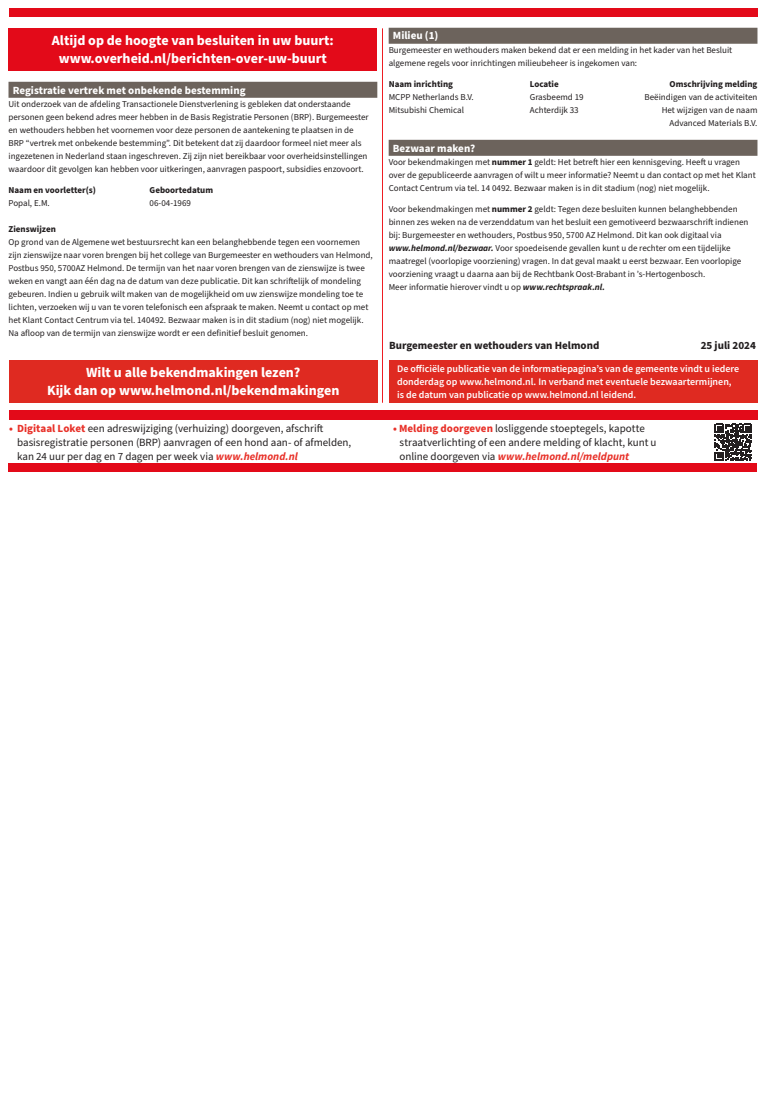
<style>
.page{position:relative;width:766px;height:1109px;background:#fff}
.page>*{position:absolute;margin:0;border:0;box-sizing:border-box;transform-origin:0 0}
.t1{font:700 14px/18px "Source Sans Pro";color:#fff;text-align:center}
.t2{font:11px "Source Sans Pro";letter-spacing:-.005em;color:#231f20}
.titelbalk_bekendmaking_warm_grey{font:700 11px "Source Sans Pro";color:#fff}
.platte_tekst_bekendmaking{font:700 11px "Source Sans Pro";color:#231f20}
.t3{font:italic 700 11px "Source Sans Pro";color:#e83129}
.t4{font:600 10px/13px "Source Sans Pro";color:#fff}
.platte_tekst_bekendmaking-2{font:9px/13px "Source Sans Pro";color:#231f20}
.platte_tekst_bekendmaking-3{font:700 9px "Source Sans Pro";color:#231f20}
.tussenkop_bekendmaking{font:700 9px "Source Sans Pro";color:#231f20}
.s1{font-weight:700}
.s2{font-weight:700;font-style:italic}
.s3{font-weight:700;color:#e83129}
.s4{font-family:"Source Sans Pro Bold Italic 2";color:#e83129}
.s5{font-weight:400;font-style:normal;color:#231f20}
</style>
<div class="page">
<div style="left:8px;top:463px;width:749px;height:9px;background:#e30a19"></div>
<div style="left:9px;top:9px;width:748px;height:8px;background:#e30a19"></div>
<div style="left:9px;top:410px;width:748px;height:10px;background:#e30a19"></div>
<div style="left:9px;top:82px;width:368px;height:16px;background:#6c635c"></div>
<div style="left:388px;top:28px;width:369px;height:16px;background:#6c635c"></div>
<div style="left:388px;top:140px;width:369px;height:16px;background:#6c635c"></div>
<hr style="left:382px;top:28px;width:1px;height:375px;background:#ee1d23">
<svg style="left:714px;top:424px;width:37px;height:37px"></svg>
<div style="left:9px;top:360px;width:368px;height:43px;background:#df2a21"></div>
<div style="left:388px;top:360px;width:369px;height:43px;background:#df2a21"></div>
<div style="left:9px;top:28px;width:368px;height:43px;background:#e30a19"></div>
<h1 class="t1" style="left:52px;top:31px;width:283px">Altijd op de hoogte van besluiten in uw buurt: www.overheid.nl/berichten-over-uw-buurt</h1>
<p class="titelbalk_bekendmaking_warm_grey" style="left:13px;top:82px;width:234px">Registratie vertrek met onbekende bestemming</p>
<p class="platte_tekst_bekendmaking-2" style="left:9px;top:97px;width:361px">Uit onderzoek van de afdeling Transactionele Dienstverlening is gebleken dat onderstaande personen geen bekend adres meer hebben in de Basis Registratie Personen (BRP). Burgemeester en wethouders hebben het voornemen voor deze personen de aantekening te plaatsen in de BRP “vertrek met onbekende bestemming”. Dit betekent dat zij daardoor formeel niet meer als ingezetenen in Nederland staan ingeschreven. Zij zijn niet bereikbaar voor overheidsinstellingen waardoor dit gevolgen kan hebben voor uitkeringen, aanvragen paspoort, subsidies enzovoort.</p>
<p class="platte_tekst_bekendmaking-3" style="left:9px;top:183px;width:89px">Naam en voorletter(s)</p>
<p class="platte_tekst_bekendmaking-3" style="left:150px;top:183px;width:65px">Geboortedatum</p>
<p class="platte_tekst_bekendmaking-2" style="left:9px;top:196px;width:43px">Popal, E.M.</p>
<p class="platte_tekst_bekendmaking-2" style="left:150px;top:196px;width:43px">06-04-1969</p>
<p class="platte_tekst_bekendmaking-3" style="left:9px;top:222px;width:49px">Zienswijzen</p>
<p class="platte_tekst_bekendmaking-2" style="left:9px;top:235px;width:366px">Op grond van de Algemene wet bestuursrecht kan een belanghebbende tegen een voornemen zijn zienswijze naar voren brengen bij het college van Burgemeester en wethouders van Helmond, Postbus 950, 5700AZ Helmond. De termijn van het naar voren brengen van de zienswijze is twee weken en vangt aan één dag na de datum van deze publicatie. Dit kan schriftelijk of mondeling gebeuren. Indien u gebruik wilt maken van de mogelijkheid om uw zienswijze mondeling toe te lichten, verzoeken wij u van te voren telefonisch een afspraak te maken. Neemt u contact op met het Klant Contact Centrum via tel. 140492. Bezwaar maken is in dit stadium (nog) niet mogelijk.</p>
<p class="platte_tekst_bekendmaking-2" style="left:9px;top:326px;width:301px">Na afloop van de termijn van zienswijze wordt er een definitief besluit genomen.</p>
<p class="titelbalk_bekendmaking_warm_grey" style="left:393px;top:28px;width:47px">Milieu (1)</p>
<p class="platte_tekst_bekendmaking-2" style="left:388px;top:43px;width:345px">Burgemeester en wethouders maken bekend dat er een melding in het kader van het Besluit algemene regels voor inrichtingen milieubeheer is ingekomen van:</p>
<p class="tussenkop_bekendmaking" style="left:388px;top:77px;width:66px">Naam inrichting</p>
<p class="tussenkop_bekendmaking" style="left:529px;top:77px;width:31px">Locatie</p>
<p class="tussenkop_bekendmaking" style="left:669px;top:77px;width:89px">Omschrijving melding</p>
<p class="platte_tekst_bekendmaking-2" style="left:388px;top:90px;width:87px">MCPP Netherlands B.V.</p>
<p class="platte_tekst_bekendmaking-2" style="left:529px;top:90px;width:55px">Grasbeemd 19</p>
<p class="platte_tekst_bekendmaking-2" style="left:644px;top:90px;width:114px">Beëindigen van de activiteiten</p>
<p class="platte_tekst_bekendmaking-2" style="left:388px;top:103px;width:77px">Mitsubishi Chemical</p>
<p class="platte_tekst_bekendmaking-2" style="left:529px;top:103px;width:50px">Achterdijk 33</p>
<p class="platte_tekst_bekendmaking-2" style="left:661px;top:103px;width:97px">Het wijzigen van de naam</p>
<p class="platte_tekst_bekendmaking-2" style="left:669px;top:116px;width:89px">Advanced Materials B.V.</p>
<p class="titelbalk_bekendmaking_warm_grey" style="left:393px;top:140px;width:84px">Bezwaar maken?</p>
<p class="platte_tekst_bekendmaking-2" style="left:388px;top:155px;width:368px">Voor bekendmakingen met <span class="s1">nummer 1</span> geldt: Het betreft hier een kennisgeving. Heeft u vragen over de gepubliceerde aanvragen of wilt u meer informatie? Neemt u dan contact op met het Klant<br>Contact Centrum via tel. 14 0492. Bezwaar maken is in dit stadium (nog) niet mogelijk.</p>
<p class="platte_tekst_bekendmaking-2" style="left:388px;top:202px;width:361px">Voor bekendmakingen met <span class="s1">nummer 2</span> geldt: Tegen deze besluiten kunnen belanghebbenden binnen zes weken na de verzenddatum van het besluit een gemotiveerd bezwaarschrift indienen bij: Burgemeester en wethouders, Postbus 950, 5700 AZ Helmond. Dit kan ook digitaal via</p>
<p class="platte_tekst_bekendmaking-2" style="left:388px;top:241px;width:354px"><span class="s2">www.helmond.nl/bezwaar.</span> Voor spoedeisende gevallen kunt u de rechter om een tijdelijke maatregel (voorlopige voorziening) vragen. In dat geval maakt u eerst bezwaar. Een voorlopige voorziening vraagt u daarna aan bij de Rechtbank Oost-Brabant in ’s-Hertogenbosch.</p>
<p class="platte_tekst_bekendmaking-2" style="left:388px;top:280px;width:218px">Meer informatie hierover vindt u op <span class="s2">www.rechtspraak.nl.</span></p>
<p class="platte_tekst_bekendmaking" style="left:389px;top:338px;width:212px">Burgemeester en wethouders van Helmond</p>
<p class="platte_tekst_bekendmaking" style="left:700px;top:338px;width:57px">25 juli 2024</p>
<h1 class="t1" style="left:47px;top:363px;width:294px">Wilt u alle bekendmakingen lezen?<br>Kijk dan op www.helmond.nl/bekendmakingen</h1>
<p class="t4" style="left:397px;top:362px;width:343px">De officiële publicatie van de informatiepagina’s van de gemeente vindt u iedere donderdag op www.helmond.nl. In verband met eventuele bezwaartermijnen, is de datum van publicatie op www.helmond.nl leidend.</p>
<p class="t2" style="left:9px;top:420px;width:316px"><span class="s3">• Digitaal Loket</span> een adreswijziging (verhuizing) doorgeven, afschrift</p>
<p class="t2" style="left:17px;top:434px;width:335px">basisregistratie personen (BRP) aanvragen of een hond aan- of afmelden,</p>
<p class="t2" style="left:17px;top:448px;width:282px">kan 24 uur per dag en 7 dagen per week via <span class="s4">www.helmond.nl</span></p>
<p class="t2" style="left:393px;top:420px;width:253px"><span class="s3">• Melding doorgeven</span> losliggende stoeptegels, kapotte</p>
<p class="t2" style="left:399px;top:434px;width:258px">straatverlichting of een andere melding of klacht, kunt u</p>
<p class="t3" style="left:399px;top:448px;width:231px"><span class="s5">online doorgeven via</span> www.helmond.nl/meldpunt</p>
</div>
